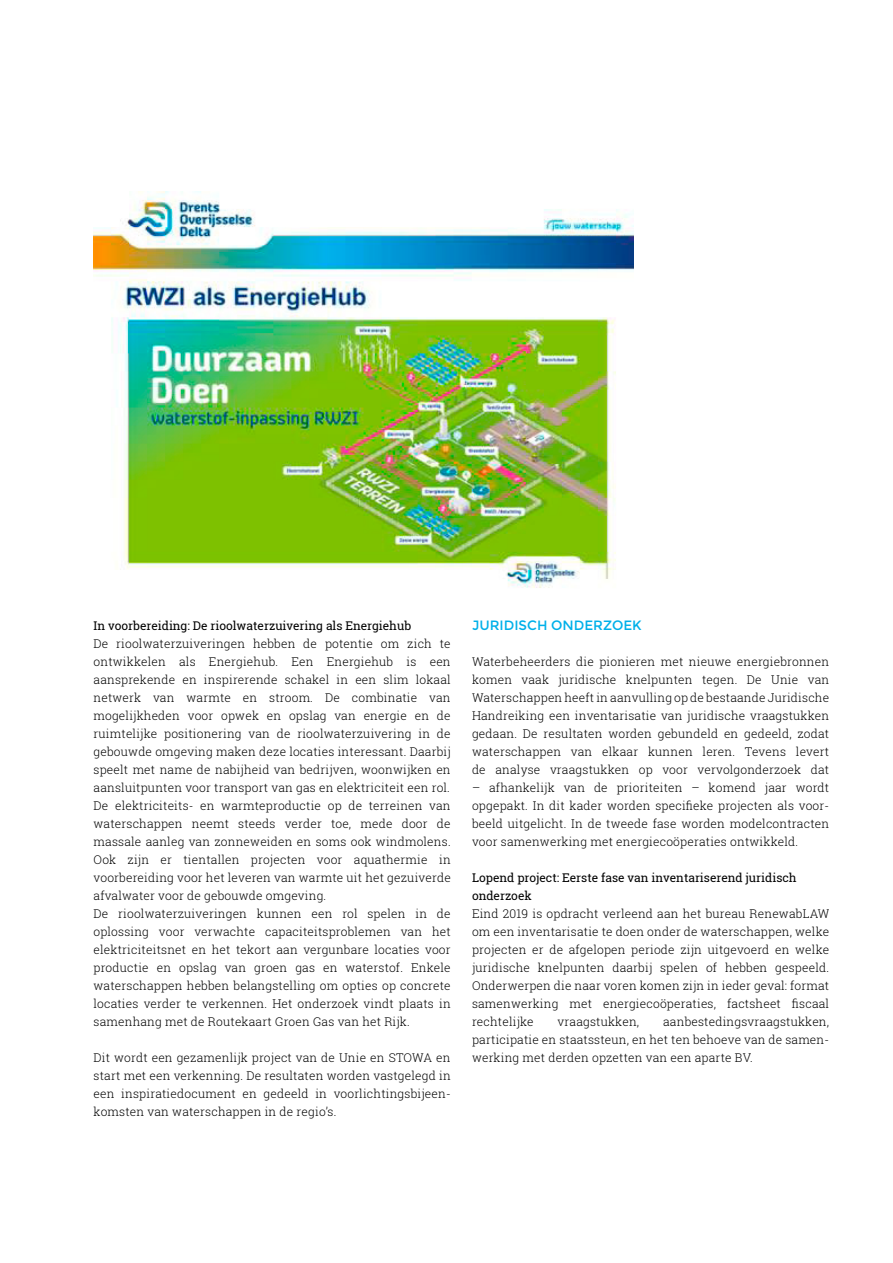
<style>
.page{position:relative;width:893px;height:1263px;background:#fff}
.page>*{position:absolute;margin:0;border:0;box-sizing:border-box;transform-origin:0 0}
.t1{font:13.5px "Montserrat";color:#00b0e9}
.Leestekst{font:300 12px/18px "Roboto Slab";letter-spacing:.015em;color:#000;text-align:justify}
.t2{font:12px/18px "Roboto Slab";color:#000}
</style>
<div class="page">
<img style="left:94px;top:191px;width:540px;height:397px">
<h4 class="t2" style="left:94px;top:617px;width:319px">In voorbereiding: De rioolwaterzuivering als Energiehub</h4>
<p class="Leestekst" style="left:94px;top:634px;width:359px">De rioolwaterzuiveringen hebben de potentie om zich te ontwikkelen als Energiehub. Een Energiehub is een aansprekende en inspirerende schakel in een slim lokaal netwerk van warmte en stroom. De combinatie van mogelijkheden voor opwek en opslag van energie en de ruimtelijke positionering van de rioolwaterzuivering in de gebouwde omgeving maken deze locaties interessant. Daarbij speelt met name de nabijheid van bedrijven, woonwijken en aansluitpunten voor transport van gas en elektriciteit een rol.</p>
<p class="Leestekst" style="left:94px;top:796px;width:359px">De elektriciteits- en warmteproductie op de terreinen van waterschappen neemt steeds verder toe, mede door de massale aanleg van zonneweiden en soms ook windmolens.<br>Ook zijn er tientallen projecten voor aquathermie in voorbereiding voor het leveren van warmte uit het gezuiverde afvalwater voor de gebouwde omgeving.</p>
<p class="Leestekst" style="left:94px;top:904px;width:359px">De rioolwaterzuiveringen kunnen een rol spelen in de oplossing voor verwachte capaciteitsproblemen van het elektriciteitsnet en het tekort aan vergunbare locaties voor productie en opslag van groen gas en waterstof. Enkele waterschappen hebben belangstelling om opties op concrete locaties verder te verkennen. Het onderzoek vindt plaats in samenhang met de Routekaart Groen Gas van het Rijk.</p>
<p class="Leestekst" style="left:94px;top:1048px;width:359px">Dit wordt een gezamenlijk project van de Unie en STOWA en start met een verkenning. De resultaten worden vastgelegd in een inspiratiedocument en gedeeld in voorlichtingsbijeen&shy;komsten van waterschappen in de regio’s.</p>
<h2 class="t1" style="left:472px;top:617px;width:171px">JURIDISCH ONDERZOEK</h2>
<p class="Leestekst" style="left:472px;top:652px;width:359px">Waterbeheerders die pionieren met nieuwe energiebronnen komen vaak juridische knelpunten tegen. De Unie van Waterschappen heeft in aanvulling op de bestaande Juridische Handreiking een inventarisatie van juridische vraagstukken gedaan. De resultaten worden gebundeld en gedeeld, zodat waterschappen van elkaar kunnen leren. Tevens levert de analyse vraagstukken op voor vervolgonderzoek dat</p>
<p class="Leestekst" style="left:472px;top:778px;width:359px">– afhankelijk van de prioriteiten – komend jaar wordt opgepakt. In dit kader worden specifieke projecten als voor&shy;beeld uitgelicht. In de tweede fase worden modelcontracten voor samenwerking met energiecoöperaties ontwikkeld.</p>
<h4 class="t2" style="left:472px;top:869px;width:326px">Lopend project: Eerste fase van inventariserend juridisch onderzoek</h4>
<p class="Leestekst" style="left:472px;top:904px;width:359px">Eind 2019 is opdracht verleend aan het bureau RenewabLAW om een inventarisatie te doen onder de waterschappen, welke projecten er de afgelopen periode zijn uitgevoerd en welke juridische knelpunten daarbij spelen of hebben gespeeld.<br>Onderwerpen die naar voren komen zijn in ieder geval: format samenwerking met energiecoöperaties, factsheet fiscaal rechtelijke</p>
<p class="Leestekst" style="left:472px;top:1012px;width:359px;text-indent:191px">aanbestedingsvraagstukken, participatie en staatssteun, en het ten behoeve van de samen&shy;werking met derden opzetten van een aparte BV.</p>
<p class="Leestekst" style="left:558px;top:1012px;width:83px">vraagstukken,</p>
</div>
